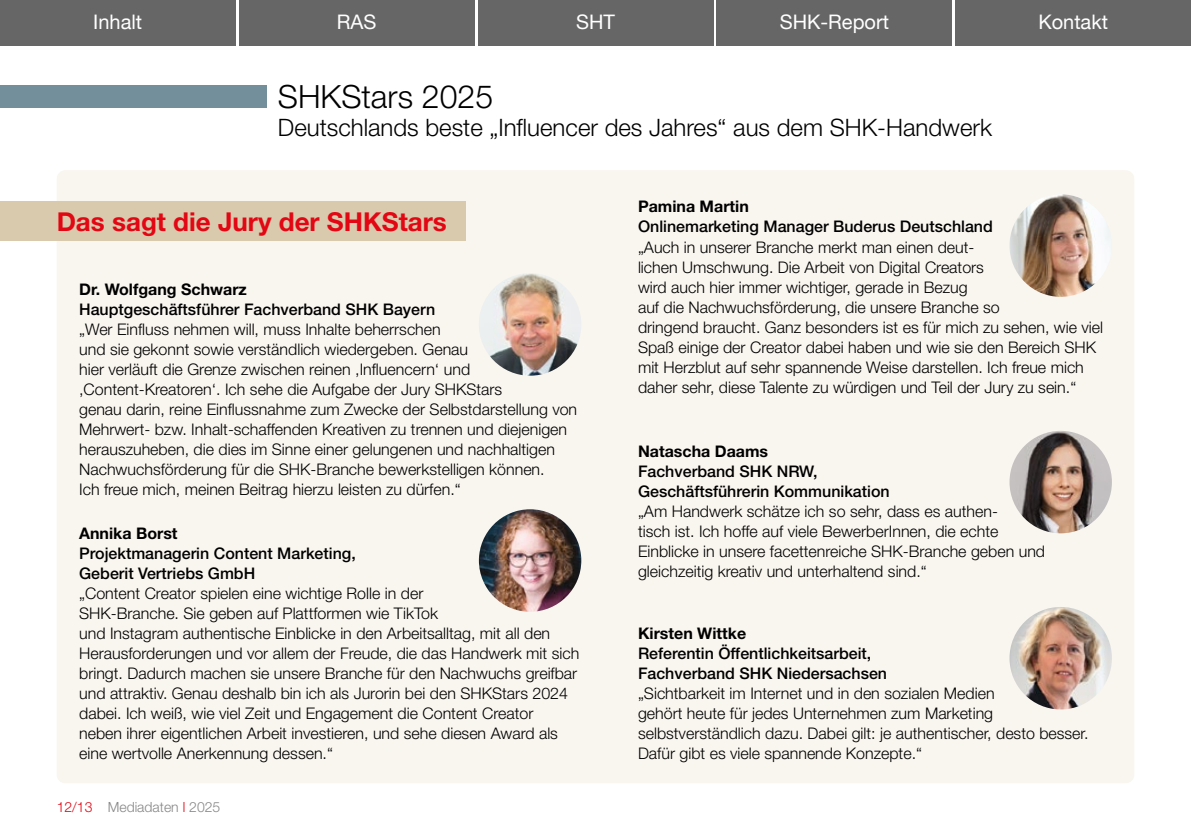
<style>
.page{position:relative;width:1191px;height:840px;background:#fff}
.page>*{position:absolute;margin:0;border:0;box-sizing:border-box;transform-origin:0 0}
.t1{font:300 32px "Helvetica Neue LT Std";color:#000}
.t2{font:700 26px "Helvetica Neue LT Std";color:#e30613}
.t3{font:300 24px "Helvetica Neue LT Std";color:#000}
.t4{font:20px "Helvetica Neue";color:#fff}
.t5{font:300 16px/20px "Helvetica Neue LT Std";color:#000}
.t6{font:500 16px/20px "Helvetica Neue LT Std";color:#000}
.t7{font:700 16px "Helvetica Neue LT Std";color:#000}
.t8{font:300 14px "Helvetica Neue LT Std";color:#878787}
.s1{color:#e30613}
</style>
<div class="page">
<div style="left:0;top:85px;width:266px;height:23px;background:#748f9c"></div>
<div style="left:57px;top:170px;width:1077px;height:612px;background:#f9f5ef;border-radius:9px"></div>
<div style="left:0;top:201px;width:465px;height:40px;background:#d9c9ad"></div>
<img style="left:479px;top:273px;width:102px;height:102px;border-radius:51px">
<img style="left:1009px;top:194px;width:103px;height:102px;border-radius:51px">
<img style="left:1009px;top:430px;width:103px;height:103px;border-radius:51px">
<img style="left:1009px;top:606px;width:103px;height:103px;border-radius:51px">
<img style="left:479px;top:509px;width:102px;height:102px;border-radius:51px">
<div style="left:0;top:0;width:235px;height:45px;background:#666"></div>
<div style="left:478px;top:0;width:235px;height:45px;background:#666"></div>
<div style="left:716px;top:0;width:236px;height:45px;background:#666"></div>
<div style="left:239px;top:0;width:235px;height:45px;background:#666"></div>
<div style="left:955px;top:0;width:236px;height:45px;background:#666"></div>
<p class="t4" style="left:93px;top:8px;width:50px">Inhalt</p>
<p class="t4" style="left:337px;top:8px;width:41px">RAS</p>
<p class="t4" style="left:576px;top:8px;width:40px">SHT</p>
<p class="t4" style="left:779px;top:8px;width:111px">SHK-Report</p>
<p class="t4" style="left:1038px;top:8px;width:71px">Kontakt</p>
<h1 class="t1" style="left:278px;top:77px;width:217px">SHKStars 2025</h1>
<h3 class="t3" style="left:278px;top:113px;width:715px">Deutschlands beste „Influencer des Jahres“ aus dem SHK-Handwerk</h3>
<h2 class="t2" style="left:57px;top:205px;width:392px">Das sagt die Jury der SHKStars</h2>
<p class="t7" style="left:79px;top:279px;width:169px">Dr. Wolfgang Schwarz</p>
<p class="t6" style="left:79px;top:299px;width:357px">Hauptgeschäftsführer Fachverband SHK Bayern</p>
<p class="t5" style="left:79px;top:318px;width:499px">„Wer Einfluss nehmen will, muss Inhalte beherrschen<br>und sie gekonnt sowie verständlich wiedergeben. Genau<br>hier verläuft die Grenze zwischen reinen ‚Influencern‘ und ‚Content-Kreatoren‘. Ich sehe die Aufgabe der Jury SHKStars<br>genau darin, reine Einflussnahme zum Zwecke der Selbstdarstellung von Mehrwert- bzw. Inhalt-schaffenden Kreativen zu trennen und diejenigen herauszuheben, die dies im Sinne einer gelungenen und nachhaltigen Nachwuchsförderung für die SHK-Branche bewerkstelligen können.<br>Ich freue mich, meinen Beitrag hierzu leisten zu dürfen.“</p>
<p class="t7" style="left:79px;top:523px;width:100px">Annika Borst</p>
<p class="t6" style="left:79px;top:543px;width:278px">Projektmanagerin Content Marketing,<br>Geberit Vertriebs GmbH</p>
<p class="t5" style="left:79px;top:582px;width:501px">„Content Creator spielen eine wichtige Rolle in der<br>SHK-Branche. Sie geben auf Plattformen wie TikTok<br>und Instagram authentische Einblicke in den Arbeitsalltag, mit all den Herausforderungen und vor allem der Freude, die das Handwerk mit sich bringt. Dadurch machen sie unsere Branche für den Nachwuchs greifbar und attraktiv. Genau deshalb bin ich als Jurorin bei den SHKStars 2024 dabei. Ich weiß, wie viel Zeit und Engagement die Content Creator neben ihrer eigentlichen Arbeit investieren, und sehe diesen Award als eine wertvolle Anerkennung dessen.“</p>
<p class="t8" style="left:57px;top:797px;width:165px"><span class="s1">12/13</span> Mediadaten <span class="s1">l</span> 2025</p>
<p class="t7" style="left:638px;top:197px;width:112px">Pamina Martin</p>
<p class="t6" style="left:638px;top:216px;width:356px">Onlinemarketing Manager Buderus Deutschland</p>
<p class="t5" style="left:638px;top:236px;width:466px">„Auch in unserer Branche merkt man einen deut-<br>lichen Umschwung. Die Arbeit von Digital Creators<br>wird auch hier immer wichtiger, gerade in Bezug<br>auf die Nachwuchsförderung, die unsere Branche so<br>dringend braucht. Ganz besonders ist es für mich zu sehen, wie viel Spaß einige der Creator dabei haben und wie sie den Bereich SHK mit Herzblut auf sehr spannende Weise darstellen. Ich freue mich daher sehr, diese Talente zu würdigen und Teil der Jury zu sein.“</p>
<p class="t7" style="left:638px;top:441px;width:132px">Natascha Daams</p>
<p class="t6" style="left:638px;top:461px;width:253px">Fachverband SHK NRW,<br>Geschäftsführerin Kommunikation</p>
<p class="t5" style="left:638px;top:501px;width:408px">„Am Handwerk schätze ich so sehr, dass es authen-<br>tisch ist. Ich hoffe auf viele BewerberInnen, die echte Einblicke in unsere facettenreiche SHK-Branche geben und gleichzeitig kreativ und unterhaltend sind.“</p>
<p class="t7" style="left:638px;top:623px;width:110px">Kirsten Wittke</p>
<p class="t6" style="left:638px;top:643px;width:250px">Referentin Öffentlichkeitsarbeit,<br>Fachverband SHK Niedersachsen</p>
<p class="t5" style="left:638px;top:682px;width:452px">„Sichtbarkeit im Internet und in den sozialen Medien<br>gehört heute für jedes Unternehmen zum Marketing selbstverständlich dazu. Dabei gilt: je authentischer, desto besser.<br>Dafür gibt es viele spannende Konzepte.“</p>
</div>
